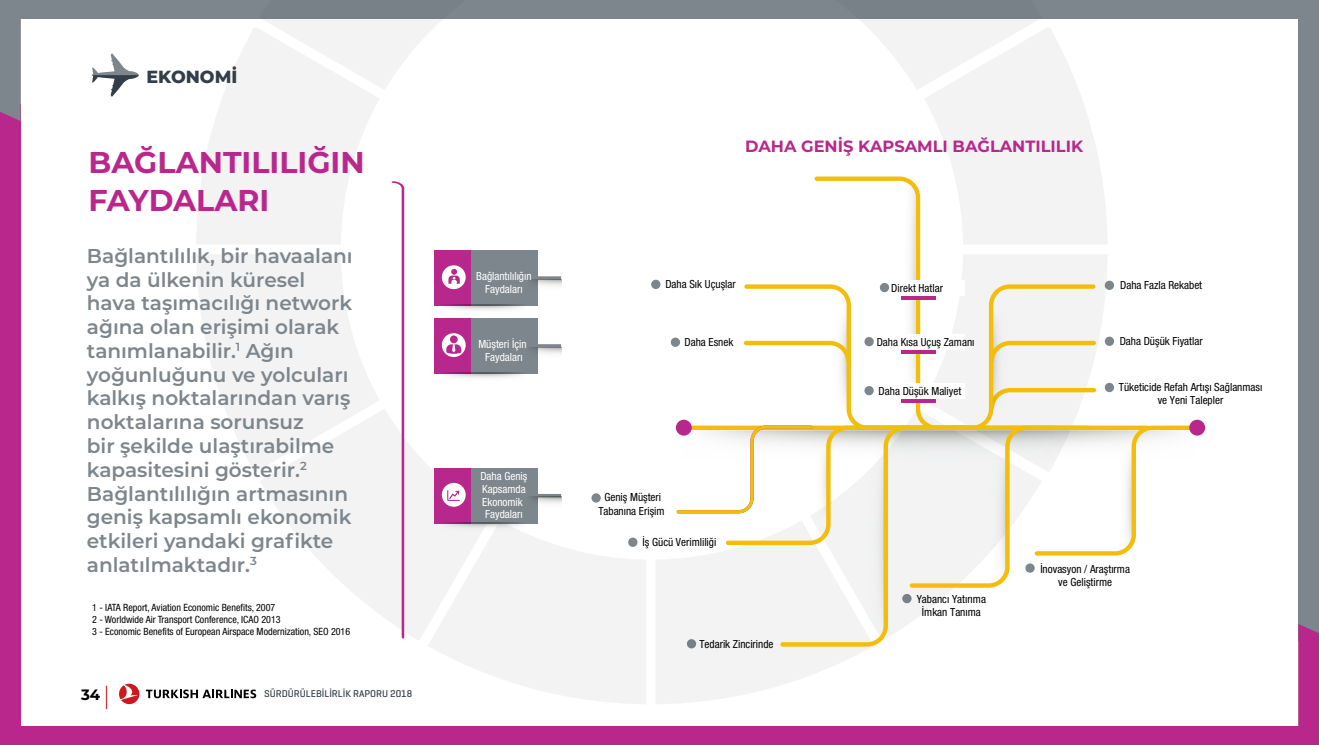
<style>
.page{position:relative;width:1319px;height:745px;background:#fff}
.page>*{position:absolute;margin:0;border:0;box-sizing:border-box;transform-origin:0 0}
.t1{font:700 30px/37.5px "Montserrat";color:#b9278c}
.t2{font:600 20px/23.8px "Montserrat";color:#7d868c}
.t3{font:800 17.5px "Montserrat";color:#333e48}
.t4{font:700 16.25px "Montserrat";color:#b8278b}
.t5{font:700 15px "Montserrat";color:#000}
.t6{font:condensed 11.12px/13.4px "Helvetica Neue LT Pro";color:#000;text-align:center}
.t7{font:condensed 11.12px/12.6px "Helvetica Neue LT Pro";color:#fff;text-align:center}
.t8{font:condensed 10px/12px "Helvetica Neue LT Pro";color:#000}
.t9{font:500 10px "Geogrotesque";color:#333e48}
</style>
<div class="page">
<svg style="left:106px;top:685px;width:1px;height:23px"></svg>
<svg style="left:119px;top:683px;width:21px;height:21px"></svg>
<svg style="left:146px;top:689px;width:110px;height:8px"></svg>
<div style="left:0;top:104px;width:21px;height:640px;background:#b9278c"></div>
<div style="left:1298px;top:0;width:20px;height:640px;background:#7d868c"></div>
<div style="left:0;top:0;width:1318px;height:19px;background:#7d868c"></div>
<div style="left:0;top:725px;width:1318px;height:19px;background:#b9278c"></div>
<svg style="left:0;top:19px;width:21px;height:102px;background:#80828c"></svg>
<svg style="left:1298px;top:624px;width:20px;height:102px;background:#b62d8b"></svg>
<svg style="left:859px;top:19px;width:179px;height:70px"></svg>
<svg style="left:428px;top:523px;width:218px;height:180px;fill:#f3f3f4"></svg>
<svg style="left:260px;top:408px;width:231px;height:232px;fill:#f3f3f4"></svg>
<svg style="left:263px;top:19px;width:179px;height:71px"></svg>
<svg style="left:656px;top:559px;width:216px;height:144px;fill:#f3f3f4"></svg>
<svg style="left:197px;top:255px;width:183px;height:217px;fill:#f3f3f4"></svg>
<svg style="left:197px;top:28px;width:183px;height:216px;fill:#f3f3f4"></svg>
<svg style="left:923px;top:28px;width:179px;height:150px;fill:#f3f3f4"></svg>
<svg style="left:392px;top:181px;width:12px;height:457px"></svg>
<svg style="left:91px;top:53px;width:48px;height:44px"></svg>
<div style="left:591px;top:493px;width:9px;height:9px;background:#7d868c;border-radius:50%"></div>
<div style="left:651px;top:279px;width:9px;height:10px;background:#7d868c;border-radius:50%"></div>
<div style="left:670px;top:337px;width:10px;height:9px;background:#7d868c;border-radius:50%"></div>
<div style="left:628px;top:537px;width:9px;height:9px;background:#7d868c;border-radius:50%"></div>
<svg style="left:686px;top:638px;width:10px;height:10px"></svg>
<div style="left:1188px;top:419px;width:16px;height:16px;background:#b8278b;border-radius:50%"></div>
<svg style="left:780px;top:587px;width:187px;height:59px;fill:#f3f3f4"></svg>
<svg style="left:676px;top:178px;width:523px;height:409px"></svg>
<hr style="left:901px;top:349px;width:34px;height:4px;background:#b8278b">
<div style="left:874px;top:334px;width:90px;height:16px;background:#fff"></div>
<div style="left:864px;top:337px;width:9px;height:9px;background:#7d868c;border-radius:50%"></div>
<hr style="left:901px;top:295px;width:34px;height:4px;background:#b8278b">
<div style="left:874px;top:280px;width:90px;height:16px;background:#fff"></div>
<div style="left:879px;top:283px;width:10px;height:9px;background:#7d868c;border-radius:50%"></div>
<hr style="left:901px;top:398px;width:34px;height:4px;background:#b8278b">
<div style="left:874px;top:383px;width:90px;height:16px;background:#fff"></div>
<div style="left:864px;top:386px;width:9px;height:9px;background:#7d868c;border-radius:50%"></div>
<div style="left:434px;top:251px;width:104px;height:55px;background:#7d868c"></div>
<hr style="left:524px;top:276px;width:37px;height:3px;background:#7d868c">
<svg style="left:530px;top:279px;width:31px;height:7px"></svg>
<div style="left:434px;top:251px;width:37px;height:55px;background:#b8278b"></div>
<svg style="left:445px;top:304px;width:77px;height:6px"></svg>
<div style="left:442px;top:265px;width:23px;height:24px;background:#fff;border-radius:50%"></div>
<div style="left:434px;top:318px;width:104px;height:56px;background:#7d868c"></div>
<hr style="left:524px;top:344px;width:37px;height:3px;background:#7d868c">
<svg style="left:530px;top:347px;width:31px;height:7px"></svg>
<div style="left:434px;top:318px;width:37px;height:56px;background:#b8278b"></div>
<svg style="left:445px;top:372px;width:77px;height:6px"></svg>
<svg style="left:442px;top:333px;width:23px;height:24px"></svg>
<div style="left:450px;top:335px;width:7px;height:8px;background:#b8278b;border-radius:50%"></div>
<svg style="left:446px;top:344px;width:15px;height:9px"></svg>
<div style="left:434px;top:468px;width:104px;height:55px;background:#7d868c"></div>
<svg style="left:538px;top:494px;width:23px;height:2px"></svg>
<svg style="left:530px;top:496px;width:31px;height:8px"></svg>
<div style="left:434px;top:468px;width:37px;height:55px;background:#b8278b"></div>
<svg style="left:434px;top:522px;width:91px;height:10px"></svg>
<div style="left:442px;top:482px;width:23px;height:24px;background:#fff;border-radius:50%"></div>
<svg style="left:448px;top:269px;width:11px;height:14px"></svg>
<svg style="left:447px;top:490px;width:12px;height:10px"></svg>
<p class="t3" style="left:146px;top:64px;width:92px">EKONOMİ</p>
<h1 class="t1" style="left:89px;top:142px;width:277px">BAĞLANTILILIĞIN<br>FAYDALARI</h1>
<p class="t2" style="left:87px;top:243px;width:267px">Bağlantılılık, bir havaalanı ya da ülkenin küresel hava taşımacılığı network ağına olan erişimi olarak tanımlanabilir.<sup>1</sup> Ağın yoğunluğunu ve yolcuları kalkış noktalarından varış noktalarına sorunsuz<br>bir şekilde ulaştırabilme kapasitesini gösterir.<sup>2<br></sup>Bağlantılılığın artmasının geniş kapsamlı ekonomik etkileri yandaki grafikte anlatılmaktadır.<sup>3</sup></p>
<p class="t8" style="left:92px;top:601px;width:259px">1 - IATA Report, Aviation Economic Benefits, 2007<br>2 - Worldwide Air Transport Conference, ICAO 2013<br>3 - Economic Benefits of European Airspace Modernization, SEO 2016</p>
<p class="t5" style="left:81px;top:683px;width:21px">34</p>
<p class="t9" style="left:264px;top:687px;width:150px">SÜRDÜRÜLEBİLİRLİK RAPORU 2018</p>
<p class="t7" style="left:476px;top:269px;width:57px;line-height:13.4px">Bağlantılılığın<br>Faydaları</p>
<p class="t7" style="left:478px;top:336px;width:50px;line-height:13.4px">Müşteri İçin<br>Faydaları</p>
<p class="t7" style="left:480px;top:470px;width:48px;text-align:left">Daha Geniş<br>Kapsamda<br>Ekonomik<br>Faydaları</p>
<p class="t4" style="left:745px;top:135px;width:339px">DAHA GENİŞ KAPSAMLI BAĞLANTILILIK</p>
<p class="t6" style="left:665px;top:277px;width:72px">Daha Sık Uçuşlar</p>
<p class="t6" style="left:684px;top:335px;width:50px">Daha Esnek</p>
<p class="t6" style="left:598px;top:490px;width:68px">Geniş Müşteri<br>Tabanına Erişim</p>
<p class="t6" style="left:642px;top:535px;width:75px">İş Gücü Verimliliği</p>
<p class="t6" style="left:891px;top:280px;width:53px">Direkt Hatlar</p>
<p class="t6" style="left:876px;top:334px;width:99px">Daha Kısa Uçuş Zamanı</p>
<p class="t6" style="left:878px;top:383px;width:84px">Daha Düşük Maliyet</p>
<p class="t6" style="left:1119px;top:278px;width:83px">Daha Fazla Rekabet</p>
<p class="t6" style="left:1119px;top:334px;width:84px">Daha Düşük Fiyatlar</p>
<p class="t6" style="left:1118px;top:380px;width:145px">Tüketicide Refah Artışı Sağlanması ve Yeni Talepler</p>
<p class="t6" style="left:916px;top:591px;width:71px">Yabancı Yatırıma<br>İmkan Tanıma</p>
<p class="t6" style="left:1040px;top:561px;width:91px">İnovasyon / Araştırma ve Geliştirme</p>
<p class="t6" style="left:699px;top:636px;width:76px">Tedarik Zincirinde</p>
</div>
